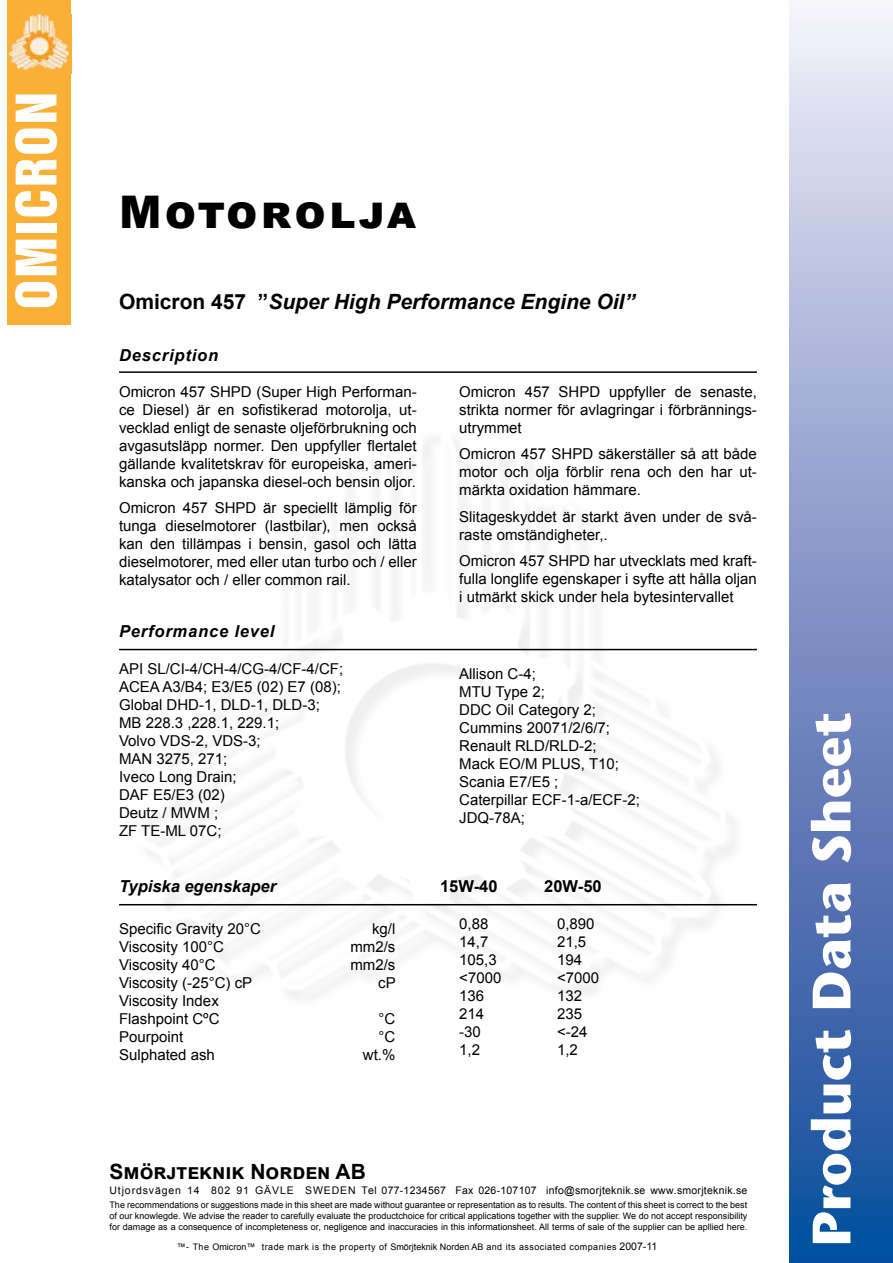
<style>
.page{position:relative;width:893px;height:1263px;background:#fff}
.page>*{position:absolute;margin:0;border:0;box-sizing:border-box;transform-origin:0 0}
.t1{font:700 54px "Stone Sans";color:#fff}
.t2{font:51px "Swiss 921 BT Regular A";letter-spacing:.04em;color:#fff;scale:1.04 1}
.t3{font:900 45px "Arial";letter-spacing:.07em;color:#000}
.t4{font:italic 700 21px "Arial";color:#000}
.t5{font:700 21px "Arial";color:#000}
.t6{font:italic 700 16.5px "Arial";letter-spacing:.05em;color:#000}
.t7{font:italic 700 16.5px "Arial";color:#000}
.t8{font:700 16.5px "Arial";color:#000}
.t9{font:15px/18px "Arial";color:#000}
.t10{font:10.5px "Arial";letter-spacing:.025em;color:#000}
.t11{font:9px/10.8px "Arial";color:#000;text-align:justify}
.t12{font:9px "Arial";letter-spacing:.05em;color:#000}
.s1{font-style:normal}
.s2{font-size:10.5px}
</style>
<div class="page">
<svg style="left:131px;top:439px;width:596px;height:552px"></svg>
<svg style="left:789px;top:13px;width:104px;height:1250px;background:#7d94c6"></svg>
<div style="left:7px;top:0;width:64px;height:325px;background:#fbaf34"></div>
<img style="left:9px;top:14px;width:60px;height:56px">
<hr style="left:119px;top:649px;width:638px;height:1px;background:#000">
<hr style="left:119px;top:904px;width:638px;height:1px;background:#000">
<hr style="left:119px;top:371px;width:638px;height:2px;background:#000">
<h2 class="t2" style="left:3px;top:309px;width:210px;rotate:-90deg">OMICRON</h2>
<h3 class="t3" style="left:119px;top:179px;width:298px">Motorolja</h3>
<h3 class="t4" style="left:119px;top:287px;width:517px"><span class="s1">Omicron 457 ”</span>Super High Performance Engine Oil”</h3>
<p class="t6" style="left:119px;top:344px;width:101px">Description</p>
<p class="t9" style="left:119px;top:382px;width:299px;text-align:justify">Omicron 457 SHPD (Super High Performan&shy;ce Diesel) är en sofistikerad motorolja, ut&shy;vecklad enligt de senaste oljeförbrukning och avgasutsläpp normer. Den uppfyller flertalet gällande kvalitetskrav för europeiska, ameri&shy;kanska och japanska diesel-och bensin oljor.</p>
<p class="t9" style="left:119px;top:499px;width:299px;text-align:justify">Omicron 457 SHPD är speciellt lämplig för tunga dieselmotorer (lastbilar), men också kan den tillämpas i bensin, gasol och lätta dieselmotorer, med eller utan turbo och / eller katalysator och / eller common rail.</p>
<p class="t6" style="left:119px;top:620px;width:157px">Performance level</p>
<p class="t9" style="left:459px;top:382px;width:299px;text-align:justify">Omicron 457 SHPD uppfyller de senaste, strikta normer för avlagringar i förbrännings&shy;utrymmet</p>
<p class="t9" style="left:459px;top:445px;width:299px;text-align:justify">Omicron 457 SHPD säkerställer så att både motor och olja förblir rena och den har ut&shy;märkta oxidation hämmare.</p>
<p class="t9" style="left:459px;top:507px;width:299px">Slitageskyddet är starkt även under de svå&shy;raste omständigheter,.</p>
<p class="t9" style="left:459px;top:552px;width:299px;text-align:justify">Omicron 457 SHPD har utvecklats med kraft&shy;fulla longlife egenskaper i syfte att hålla oljan i utmärkt skick under hela bytesintervallet</p>
<p class="t9" style="left:119px;top:659px;width:226px">API SL/CI-4/CH-4/CG-4/CF-4/CF;<br>ACEA A3/B4; E3/E5 (02) E7 (08);<br>Global DHD-1, DLD-1, DLD-3;<br>MB 228.3 ,228.1, 229.1;<br>Volvo VDS-2, VDS-3;<br>MAN 3275, 271;<br>Iveco Long Drain;<br>DAF E5/E3 (02)<br>Deutz / MWM ;<br>ZF TE-ML 07C;</p>
<p class="t9" style="left:459px;top:664px;width:182px">Allison C-4;<br>MTU Type 2;<br>DDC Oil Category 2;<br>Cummins 20071/2/6/7;<br>Renault RLD/RLD-2;<br>Mack EO/M PLUS, T10;<br>Scania E7/E5 ;<br>Caterpillar ECF-1-a/ECF-2;<br>JDQ-78A;</p>
<p class="t7" style="left:119px;top:875px;width:159px">Typiska egenskaper</p>
<p class="t8" style="left:440px;top:875px;width:59px">15W-40</p>
<p class="t8" style="left:544px;top:875px;width:59px">20W-50</p>
<p class="t9" style="left:459px;top:915px;width:44px">0,88<br>14,7<br>105,3 &lt;7000<br>136<br>214 -30<br>1,2</p>
<p class="t9" style="left:557px;top:915px;width:44px">0,890<br>21,5<br>194 &lt;7000<br>132<br>235 &lt;-24<br>1,2</p>
<p class="t9" style="left:119px;top:919px;width:143px">Specific Gravity 20°C<br>Viscosity 100°C<br>Viscosity 40°C<br>Viscosity (-25°C) cP<br>Viscosity Index<br>Flashpoint CºC<br>Pourpoint<br>Sulphated ash</p>
<p class="t9" style="left:350px;top:919px;width:47px;text-align:right">kg/l mm2/s mm2/s cP</p>
<p class="t9" style="left:363px;top:1009px;width:34px;text-align:right">°C °C wt.%</p>
<h3 class="t5" style="left:109px;top:1157px;width:258px">Smörjteknik Norden AB</h3>
<p class="t10" style="left:109px;top:1183px;width:639px">Utjordsvägen 14 802 91 GÄVLE SWEDEN Tel 077-1234567 Fax 026-107107 info@smorjteknik.se www.smorjteknik.se</p>
<p class="t11" style="left:109px;top:1199px;width:639px">The recommendations or suggestions made in this sheet are made without guarantee or representation as to results. The content of this sheet is correct to the best of our knowlegde. We advise the reader to carefully evaluate the productchoice for critical applications together with the supplier. We do not accept responsibility for damage as a consequence of incompleteness or, negligence and inaccuracies in this informationsheet. All terms of sale of the supplier can be apllied here.</p>
<p class="t12" style="left:177px;top:1241px;width:482px">™- The Omicron™ trade mark is the property of Smörjteknik Norden AB and its associated companies <span class="s2">2007-11</span></p>
<h1 class="t1" style="left:799px;top:1246px;width:536px;rotate:-90deg">Product Data Sheet</h1>
</div>
